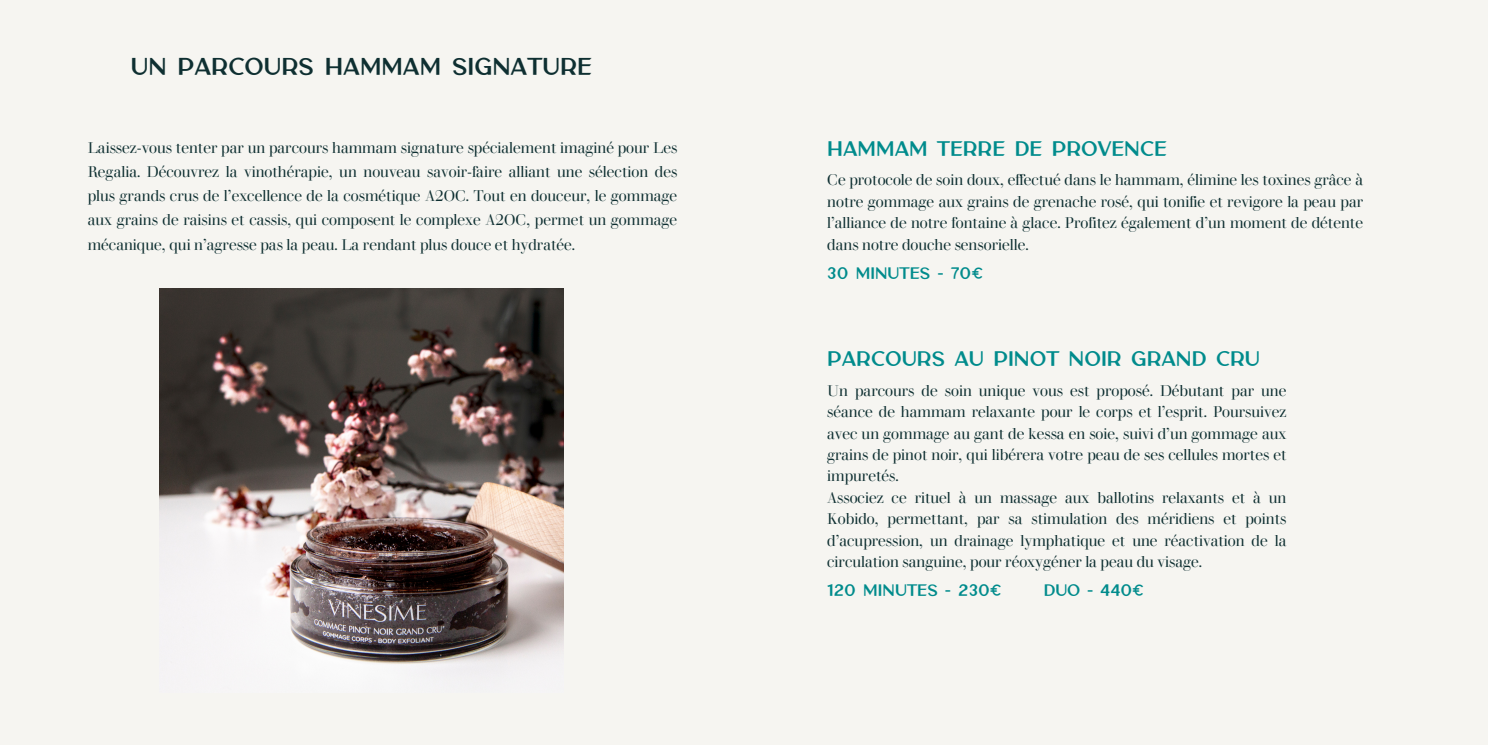
<style>
.page{position:relative;width:1488px;height:745px;background:#fff}
.page>*{position:absolute;margin:0;border:0;box-sizing:border-box;transform-origin:0 0}
.t1{font:700 22.5px "Carla Sans";color:#0e2f31}
.t2{font:700 19.38px "Carla Sans";color:#008b8c}
.t3{font:15.25px/21.4px "Walbaum Display";color:#0e2f31;text-align:justify}
.t4{font:700 15.25px "Carla Sans";color:#008b8c}
</style>
<div class="page">
<div style="left:0;top:0;width:1488px;height:744px;background:#f6f5f1"></div>
<img style="left:160px;top:289px;width:403px;height:376px">
<h1 class="t1" style="left:131px;top:54px;width:463px">UN PARCOURS HAMMAM SIGNATURE</h1>
<p class="t3" style="left:88px;top:135px;width:591px;line-height:24.1px">Laissez-vous tenter par un parcours hammam signature spécialement imaginé pour Les Regalia. Découvrez la vinothérapie, un nouveau savoir-faire alliant une sélection des plus grands crus de l’excellence de la cosmétique A2OC. Tout en douceur, le gommage aux grains de raisins et cassis, qui composent le complexe A2OC, permet un gommage mécanique, qui n’agresse pas la peau. La rendant plus douce et hydratée.</p>
<p class="t2" style="left:827px;top:138px;width:341px">HAMMAM TERRE DE PROVENCE</p>
<p class="t3" style="left:827px;top:169px;width:537px">Ce protocole de soin doux, effectué dans le hammam, élimine les toxines grâce à notre gommage aux grains de grenache rosé, qui tonifie et revigore la peau par l’alliance de notre fontaine à glace. Profitez également d’un moment de détente dans notre douche sensorielle.</p>
<p class="t4" style="left:827px;top:264px;width:157px">30 MINUTES - 70€</p>
<p class="t2" style="left:827px;top:348px;width:434px">PARCOURS AU PINOT NOIR GRAND CRU</p>
<p class="t3" style="left:827px;top:379px;width:461px">Un parcours de soin unique vous est proposé. Débutant par une séance de hammam relaxante pour le corps et l’esprit. Poursuivez avec un gommage au gant de kessa en soie, suivi d’un gommage aux grains de pinot noir, qui libérera votre peau de ses cellules mortes et impuretés.</p>
<p class="t3" style="left:827px;top:486px;width:461px">Associez ce rituel à un massage aux ballotins relaxants et à un Kobido, permettant, par sa stimulation des méridiens et points d’acupression, un drainage lymphatique et une réactivation de la circulation sanguine, pour réoxygéner la peau du visage.</p>
<p class="t4" style="left:827px;top:582px;width:176px">120 MINUTES - 230€</p>
<h2 class="t4" style="left:1044px;top:582px;width:102px">DUO - 440€</h2>
</div>
